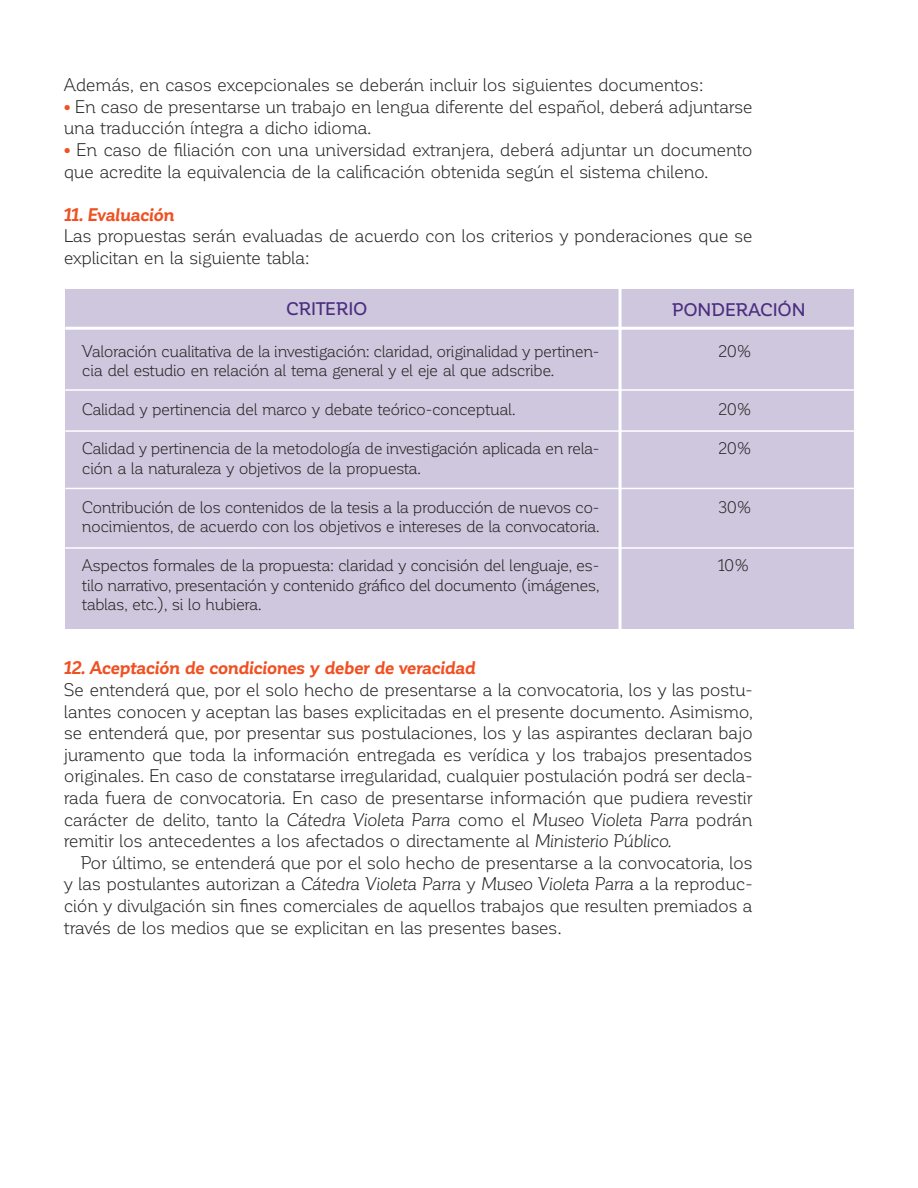
<style>
.page{position:relative;width:918px;height:1188px;background:#fff}
.page>*{position:absolute;margin:0;border:0;box-sizing:border-box;transform-origin:0 0}
.t1{font:18px/21.6px "Corporative";letter-spacing:-.025em;color:#231f20}
.t2{font:italic 700 18px "Corporative";letter-spacing:-.025em;color:#f05022}
.t3{font:500 18px "Corporative";letter-spacing:-.005em;color:#4b2d7f}
.t4{font:16.5px/19.5px "Corporative";letter-spacing:-.03em;color:#231f20}
.s1{font-weight:900;color:#f05022}
.s2{font-style:italic}
</style>
<div class="page">
<div style="left:65px;top:289px;width:788px;height:340px;background:#cec7dd"></div>
<hr style="left:65px;top:327px;width:789px;height:3px;background:#fff">
<hr style="left:65px;top:389px;width:789px;height:2px;background:#fff">
<hr style="left:65px;top:430px;width:789px;height:2px;background:#fff">
<hr style="left:65px;top:488px;width:789px;height:1px;background:#fff">
<hr style="left:65px;top:547px;width:789px;height:2px;background:#fff">
<hr style="left:619px;top:289px;width:3px;height:341px;background:#fff">
<p class="t1" style="left:64px;top:74px;width:641px">Además, en casos excepcionales se deberán incluir los siguientes documentos:</p>
<p class="t1" style="left:64px;top:96px;width:691px"><span class="s1">•</span> En caso de presentarse un trabajo en lengua diferente del español, deberá adjuntarse una traducción íntegra a dicho idioma.</p>
<p class="t1" style="left:64px;top:139px;width:691px"><span class="s1">•</span> En caso de filiación con una universidad extranjera, deberá adjuntar un documento que acredite la equivalencia de la calificación obtenida según el sistema chileno.</p>
<p class="t2" style="left:64px;top:205px;width:112px">11. Evaluación</p>
<p class="t1" style="left:64px;top:225px;width:691px">Las propuestas serán evaluadas de acuerdo con los criterios y ponderaciones que se explicitan en la siguiente tabla:</p>
<p class="t3" style="left:286px;top:299px;width:83px">CRITERIO</p>
<p class="t3" style="left:672px;top:300px;width:135px">PONDERACIÓN</p>
<p class="t4" style="left:82px;top:341px;width:519px">Valoración cualitativa de la investigación: claridad, originalidad y pertinen&shy;cia del estudio en relación al tema general y el eje al que adscribe.</p>
<p class="t4" style="left:82px;top:400px;width:435px">Calidad y pertinencia del marco y debate teórico-conceptual.</p>
<p class="t4" style="left:82px;top:439px;width:519px">Calidad y pertinencia de la metodología de investigación aplicada en rela&shy;ción a la naturaleza y objetivos de la propuesta.</p>
<p class="t4" style="left:82px;top:497px;width:519px">Contribución de los contenidos de la tesis a la producción de nuevos co&shy;nocimientos, de acuerdo con los objetivos e intereses de la convocatoria.</p>
<p class="t4" style="left:82px;top:556px;width:519px;text-align:justify">Aspectos formales de la propuesta: claridad y concisión del lenguaje, es&shy;tilo narrativo, presentación y contenido gráfico del documento (imágenes, tablas, etc.), si lo hubiera.</p>
<p class="t4" style="left:718px;top:341px;width:34px">20%</p>
<p class="t4" style="left:718px;top:400px;width:34px">20%</p>
<p class="t4" style="left:718px;top:439px;width:34px">20%</p>
<p class="t4" style="left:718px;top:497px;width:34px">30%</p>
<p class="t4" style="left:718px;top:556px;width:32px">10%</p>
<p class="t2" style="left:64px;top:658px;width:413px">12. Aceptación de condiciones y deber de veracidad</p>
<p class="t1" style="left:64px;top:679px;width:691px;text-align:justify">Se entenderá que, por el solo hecho de presentarse a la convocatoria, los y las postu&shy;lantes conocen y aceptan las bases explicitadas en el presente documento. Asimismo, se entenderá que, por presentar sus postulaciones, los y las aspirantes declaran bajo juramento que toda la información entregada es verídica y los trabajos presentados originales. En caso de constatarse irregularidad, cualquier postulación podrá ser decla&shy;rada fuera de convocatoria. En caso de presentarse información que pudiera revestir carácter de delito, tanto la <span class="s2">Cátedra Violeta Parra</span> como el <span class="s2">Museo Violeta Parra</span> podrán remitir los antecedentes a los afectados o directamente al <span class="s2">Ministerio Público.</span></p>
<p class="t1" style="left:64px;top:852px;width:691px;text-align:justify;text-indent:17px">Por último, se entenderá que por el solo hecho de presentarse a la convocatoria, los y las postulantes autorizan a <span class="s2">Cátedra Violeta Parra</span> y <span class="s2">Museo Violeta Parra</span> a la reproduc&shy;ción y divulgación sin fines comerciales de aquellos trabajos que resulten premiados a través de los medios que se explicitan en las presentes bases.</p>
</div>
